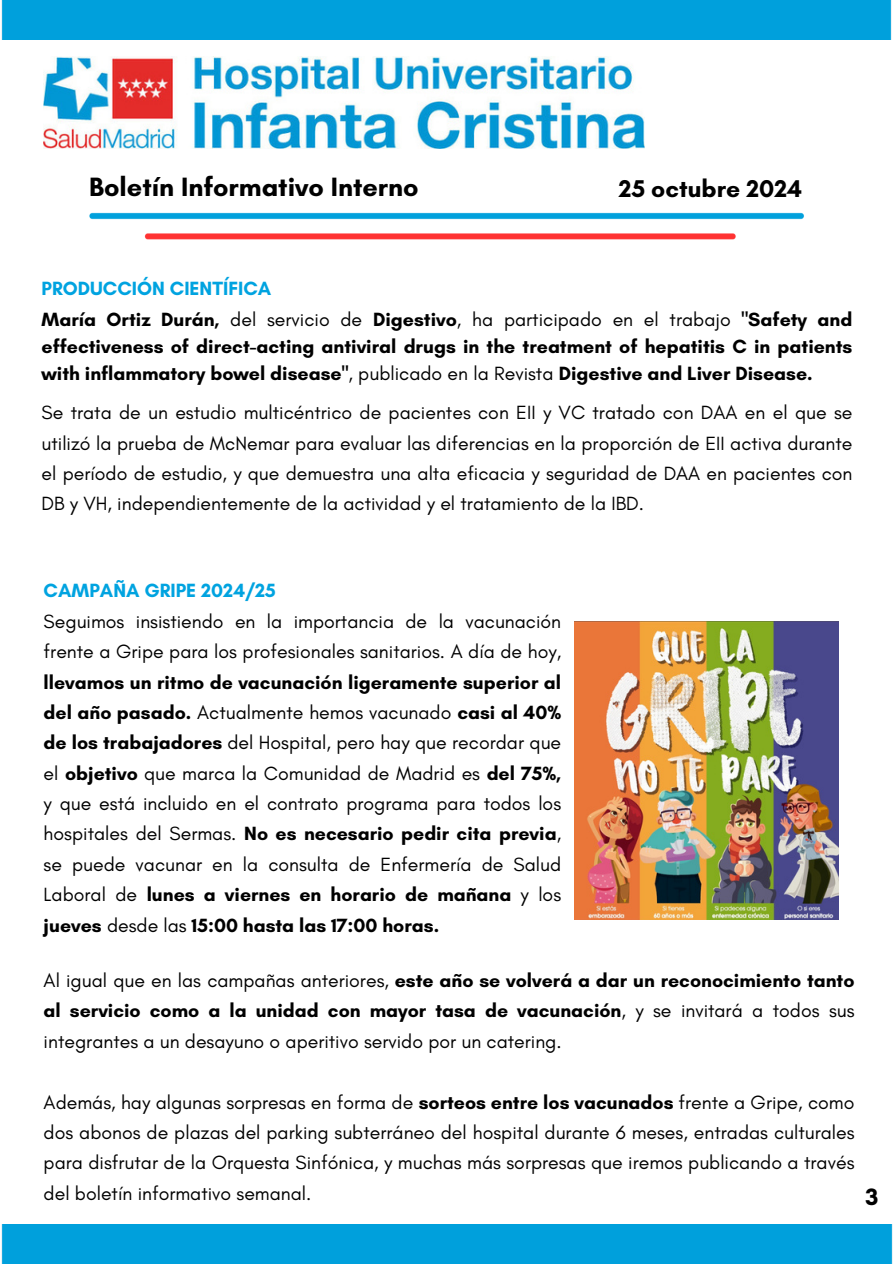
<style>
.page{position:relative;width:894px;height:1264px;background:#fff}
.page>*{position:absolute;margin:0;border:0;box-sizing:border-box;transform-origin:0 0}
.t1{font:700 27px "Glacial Indifference";color:#000}
.t2{font:700 24.6px "Glacial Indifference";color:#000}
.t3{font:700 24px "Glacial Indifference";color:#000}
.t4{font:19.5px/30.3px "Glacial Indifference";color:#000;text-align:justify}
.t5{font:700 19.5px/27px "Glacial Indifference";color:#000;text-align:justify}
.t6{font:700 19.5px "Glacial Indifference";color:#00a3e0}
.s1{font-weight:400}
.s2{font-weight:700}
</style>
<div class="page">
<img style="left:44px;top:56px;width:600px;height:93px">
<div style="left:1px;top:0;width:891px;height:39px;background:#00a0dc"></div>
<img style="left:89px;top:212px;width:715px;height:28px">
<div style="left:1px;top:1224px;width:892px;height:39px;background:#00a0dc"></div>
<img style="left:574px;top:621px;width:264px;height:298px">
<p class="t1" style="left:89px;top:170px;width:331px">Boletín Informativo Interno</p>
<p class="t2" style="left:618px;top:174px;width:185px">25 octubre 2024</p>
<p class="t6" style="left:42px;top:276px;width:231px">PRODUCCIÓN CIENTÍFICA</p>
<p class="t5" style="left:42px;top:305px;width:812px">María Ortiz Durán, <span class="s1">del servicio de</span> Digestivo<span class="s1">, ha participado en el trabajo</span> "Safety and effectiveness of direct-acting antiviral drugs in the treatment of hepatitis C in patients with inflammatory bowel disease"<span class="s1">, publicado en la Revista</span> Digestive and Liver Disease.</p>
<p class="t4" style="left:42px;top:397px;width:812px">Se trata de un estudio multicéntrico de pacientes con EII y VC tratado con DAA en el que se utilizó la prueba de McNemar para evaluar las diferencias en la proporción de EII activa durante el período de estudio, y que demuestra una alta eficacia y seguridad de DAA en pacientes con DB y VH, independientemente de la actividad y el tratamiento de la IBD.</p>
<h2 class="t6" style="left:44px;top:578px;width:234px">CAMPAÑA GRIPE 2024/25</h2>
<p class="t4" style="left:44px;top:605px;width:519px">Seguimos insistiendo en la importancia de la vacunación frente a Gripe para los profesionales sanitarios. A día de hoy, <span class="s2">llevamos un ritmo de vacunación ligeramente superior al del año pasado.</span> Actualmente hemos vacunado <span class="s2">casi al 40% de los trabajadores</span> del Hospital, pero hay que recordar que el <span class="s2">objetivo</span> que marca la Comunidad de Madrid es <span class="s2">del 75%, </span>y que está incluido en el contrato programa para todos los hospitales del Sermas. <span class="s2">No es necesario pedir cita previa</span>, se puede vacunar en la consulta de Enfermería de Salud Laboral de <span class="s2">lunes a viernes en horario de mañana</span> y los <span class="s2">jueves</span> desde las <span class="s2">15:00 hasta las 17:00 horas.</span></p>
<p class="t4" style="left:44px;top:965px;width:812px">Al igual que en las campañas anteriores, <span class="s2">este año se volverá a dar un reconocimiento tanto al servicio como a la unidad con mayor tasa de vacunación</span>, y se invitará a todos sus integrantes a un desayuno o aperitivo servido por un catering.</p>
<p class="t4" style="left:44px;top:1086px;width:812px">Además, hay algunas sorpresas en forma de <span class="s2">sorteos entre los vacunados</span> frente a Gripe, como dos abonos de plazas del parking subterráneo del hospital durante 6 meses, entradas culturales para disfrutar de la Orquesta Sinfónica, y muchas más sorpresas que iremos publicando a través del boletín informativo semanal.</p>
<h2 class="t3" style="left:865px;top:1182px;width:14px">3</h2>
</div>
